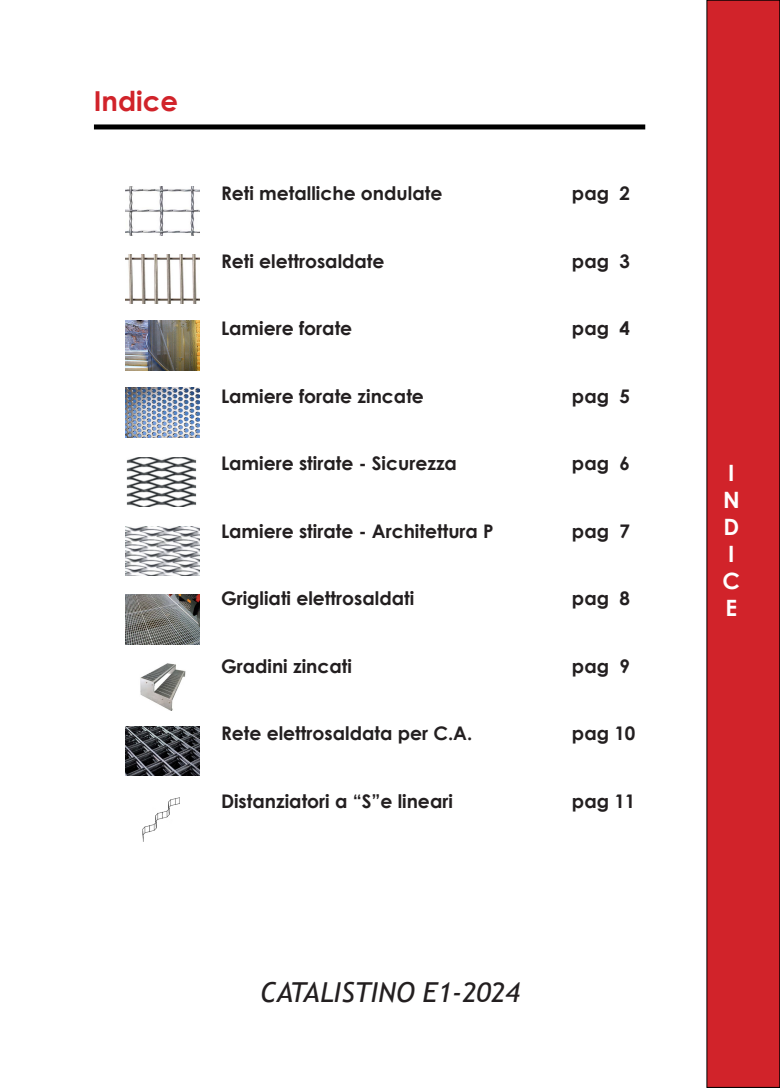
<style>
.page{position:relative;width:780px;height:1088px;background:#fff}
.page>*{position:absolute;margin:0;border:0;box-sizing:border-box;transform-origin:0 0}
.t1{font:italic 27.5px "Trebuchet MS";color:#231f20}
.t2{font:700 27.5px "Century Gothic";color:#d1232a}
.t3{font:700 22.5px "Century Gothic";color:#fff}
.t4{font:700 18.75px "Century Gothic";color:#231f20}
</style>
<div class="page">
<div style="left:706px;top:0;width:73px;height:1087px;background:#d1232a"></div>
<div style="left:706px;top:0;width:74px;height:1087px;border:1px solid #000"></div>
<div style="left:94px;top:124px;width:551px;height:5px;background:#000"></div>
<img style="left:126px;top:186px;width:73px;height:50px">
<img style="left:126px;top:254px;width:73px;height:50px">
<img style="left:126px;top:387px;width:73px;height:50px">
<img style="left:126px;top:457px;width:71px;height:50px">
<img style="left:126px;top:526px;width:73px;height:50px">
<img style="left:126px;top:594px;width:73px;height:50px">
<img style="left:140px;top:663px;width:46px;height:47px">
<img style="left:126px;top:320px;width:73px;height:51px">
<img style="left:126px;top:726px;width:73px;height:50px">
<img style="left:142px;top:797px;width:38px;height:44px">
<p class="t2" style="left:94px;top:80px;width:86px">Indice</p>
<p class="t4" style="left:221px;top:179px;width:223px">Reti metalliche ondulate</p>
<p class="t4" style="left:221px;top:247px;width:165px">Reti elettrosaldate</p>
<p class="t4" style="left:221px;top:314px;width:133px">Lamiere forate</p>
<p class="t4" style="left:221px;top:382px;width:204px">Lamiere forate zincate</p>
<p class="t4" style="left:221px;top:449px;width:237px">Lamiere stirate - Sicurezza</p>
<p class="t4" style="left:221px;top:517px;width:274px">Lamiere stirate - Architettura P</p>
<p class="t4" style="left:221px;top:584px;width:195px">Grigliati elettrosaldati</p>
<p class="t4" style="left:221px;top:652px;width:132px">Gradini zincati</p>
<p class="t4" style="left:221px;top:719px;width:253px">Rete elettrosaldata per C.A.</p>
<p class="t4" style="left:221px;top:787px;width:233px">Distanziatori a “S”e lineari</p>
<p class="t4" style="left:572px;top:179px;width:60px">pag 2</p>
<p class="t4" style="left:572px;top:247px;width:60px">pag 3</p>
<p class="t4" style="left:572px;top:314px;width:60px">pag 4</p>
<p class="t4" style="left:572px;top:382px;width:60px">pag 5</p>
<p class="t4" style="left:572px;top:449px;width:60px">pag 6</p>
<p class="t4" style="left:572px;top:517px;width:60px">pag 7</p>
<p class="t4" style="left:572px;top:584px;width:60px">pag 8</p>
<p class="t4" style="left:572px;top:652px;width:60px">pag 9</p>
<p class="t4" style="left:572px;top:719px;width:65px">pag 10</p>
<p class="t4" style="left:572px;top:787px;width:65px">pag 11</p>
<p class="t1" style="left:260px;top:975px;width:261px">CATALISTINO E1-2024</p>
<p class="t3" style="left:728px;top:456px;width:8px">I</p>
<p class="t3" style="left:723px;top:483px;width:18px">N</p>
<p class="t3" style="left:723px;top:510px;width:17px">D</p>
<p class="t3" style="left:728px;top:537px;width:8px">I</p>
<p class="t3" style="left:722px;top:564px;width:19px">C</p>
<p class="t3" style="left:725px;top:591px;width:13px">E</p>
</div>
